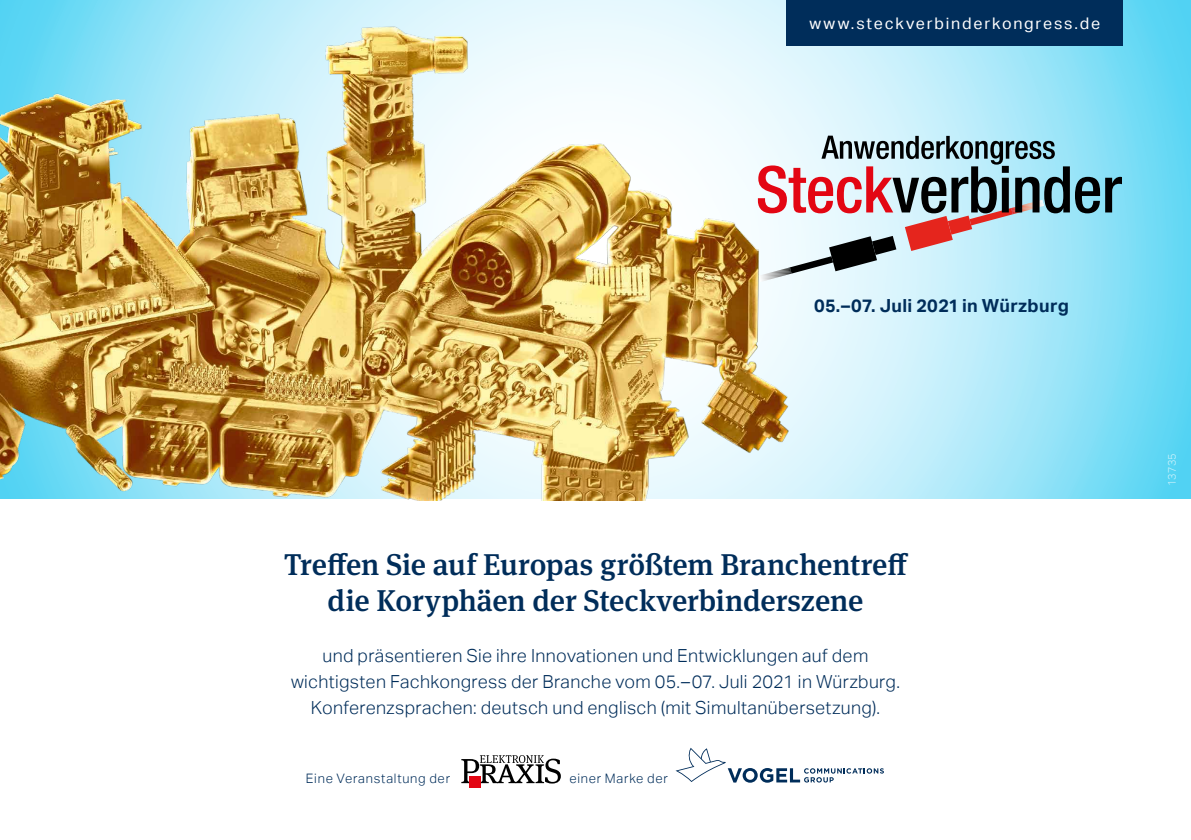
<style>
.page{position:relative;width:1191px;height:840px;background:#fff}
.page>*{position:absolute;margin:0;border:0;box-sizing:border-box;transform-origin:0 0}
.t1{font:500 30px/36px "Meta Serif OT";letter-spacing:-.005em;color:#002d5a;text-align:center}
.t2{font:300 18px/26px "Aktiv Grotesk";letter-spacing:.02em;color:#002d5a;text-align:center}
.t3{font:700 18px "Aktiv Grotesk";letter-spacing:.015em;color:#002d5a}
.t4{font:16px "Aktiv Grotesk";letter-spacing:.11em;color:#fff}
.t5{font:300 13px "Aktiv Grotesk";letter-spacing:.06em;color:#002d5a}
.t6{font:300 11px "Aktiv Grotesk";letter-spacing:.01em;color:#fff}
</style>
<div class="page">
<svg style="left:831px;top:0;width:360px;height:499px;background:#9de5f8"></svg>
<div style="left:787px;top:0;width:336px;height:46px;background:#002d5a"></div>
<svg style="left:461px;top:755px;width:100px;height:28px"></svg>
<div style="left:469px;top:776px;width:11px;height:11px;background:#e30613"></div>
<svg style="left:675px;top:747px;width:209px;height:35px"></svg>
<img style="left:0;top:0;width:831px;height:500px">
<svg style="left:757px;top:135px;width:312px;height:147px;background:#b0b5bd"></svg>
<svg style="left:1075px;top:177px;width:47px;height:36px;background:#46717c"></svg>
<p class="t4" style="left:809px;top:14px;width:292px">www.steckverbinderkongress.de</p>
<p class="t3" style="left:814px;top:295px;width:256px">05.–07. Juli 2021 in Würzburg</p>
<h1 class="t1" style="left:284px;top:545px;width:625px">Treffen Sie auf Europas größtem Branchentreff die Koryphäen der Steckverbinderszene</h1>
<p class="t2" style="left:291px;top:642px;width:610px">und präsentieren Sie ihre Innovationen und Entwicklungen auf dem wichtigsten Fachkongress der Branche vom 05.–07. Juli 2021 in Würzburg.<br>Konferenzsprachen: deutsch und englisch (mit Simultanübersetzung).</p>
<p class="t5" style="left:306px;top:770px;width:146px">Eine Veranstaltung der</p>
<p class="t5" style="left:569px;top:770px;width:100px">einer Marke der</p>
<p class="t6" style="left:1165px;top:485px;width:34px;rotate:-90deg">13735</p>
</div>
